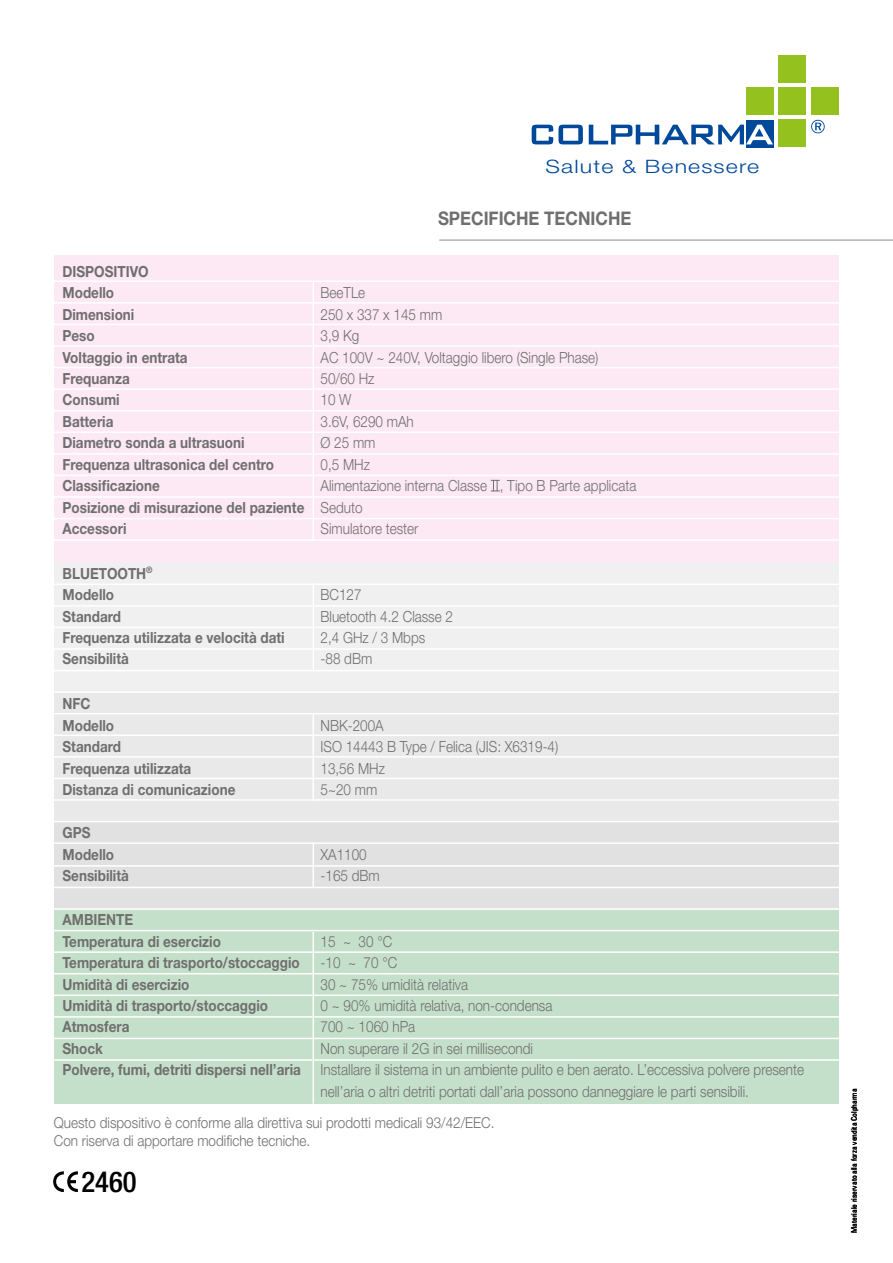
<style>
.page{position:relative;width:893px;height:1263px;background:#fff}
.page>*{position:absolute;margin:0;border:0;box-sizing:border-box;transform-origin:0 0}
.t1{font:500 condensed 28.8px "Helvetica Neue LT Std";color:#000}
.t2{font:700 18.75px "Helvetica Neue LT Std";color:#706f6f;scale:.9 1}
.t3{font:300 18.45px "Helvetica Neue LT Std";letter-spacing:.05em;color:#00489a;scale:1.25 1}
.t4{font:300 15.3px/21.5px "Helvetica Neue LT Std";color:#706f6f;scale:.88 1}
.t5{font:700 15.3px/21.5px "Helvetica Neue LT Std";color:#706f6f;scale:.88 1}
.t6{font:300 15px/18px "Helvetica Neue LT Std";color:#706f6f;scale:.9 1}
.t7{font:condensed 7.5px "Univers LT Std";color:#000}
.s1{font-weight:700}
</style>
<div class="page">
<hr style="left:439px;top:239px;width:454px;height:2px;background:#b3b2b2">
<div style="left:746px;top:120px;width:27px;height:27px;background:#00489a"></div>
<div style="left:746px;top:87px;width:27px;height:28px;background:#95c11f"></div>
<div style="left:778px;top:87px;width:28px;height:28px;background:#95c11f"></div>
<div style="left:811px;top:87px;width:28px;height:28px;background:#95c11f"></div>
<div style="left:779px;top:55px;width:27px;height:27px;background:#95c11f"></div>
<div style="left:779px;top:120px;width:27px;height:27px;background:#95c11f"></div>
<svg style="left:532px;top:125px;width:51px;height:19px"></svg>
<svg style="left:589px;top:125px;width:184px;height:19px"></svg>
<svg style="left:811px;top:120px;width:14px;height:13px"></svg>
<div style="left:54px;top:908px;width:785px;height:196px;background:#c5e0ca"></div>
<div style="left:54px;top:822px;width:785px;height:87px;background:#e1e1e1"></div>
<div style="left:54px;top:692px;width:785px;height:130px;background:#e9e9e9"></div>
<div style="left:54px;top:561px;width:785px;height:131px;background:#f0f0f0"></div>
<div style="left:54px;top:255px;width:785px;height:307px;background:#fce9f3"></div>
<hr style="left:313px;top:583px;width:1px;height:88px;background:#fff">
<svg style="left:491px;top:480px;width:9px;height:11px"></svg>
<hr style="left:54px;top:281px;width:785px;height:1px;background:#fff">
<hr style="left:54px;top:302px;width:785px;height:2px;background:#fff">
<hr style="left:54px;top:324px;width:785px;height:1px;background:#fff">
<hr style="left:54px;top:367px;width:785px;height:1px;background:#fff">
<hr style="left:54px;top:431px;width:785px;height:2px;background:#fff">
<hr style="left:54px;top:496px;width:785px;height:2px;background:#fff">
<hr style="left:54px;top:539px;width:785px;height:2px;background:#fff">
<hr style="left:54px;top:345px;width:785px;height:2px;background:#fff">
<hr style="left:54px;top:453px;width:785px;height:2px;background:#fff">
<hr style="left:54px;top:475px;width:785px;height:1px;background:#fff">
<hr style="left:54px;top:518px;width:785px;height:1px;background:#fff">
<hr style="left:54px;top:410px;width:785px;height:1px;background:#fff">
<hr style="left:54px;top:388px;width:785px;height:2px;background:#fff">
<hr style="left:54px;top:583px;width:785px;height:2px;background:#fff">
<hr style="left:54px;top:605px;width:785px;height:2px;background:#fff">
<hr style="left:54px;top:627px;width:785px;height:1px;background:#fff">
<hr style="left:54px;top:670px;width:785px;height:1px;background:#fff">
<hr style="left:54px;top:734px;width:785px;height:2px;background:#fff">
<hr style="left:54px;top:799px;width:785px;height:2px;background:#fff">
<hr style="left:54px;top:842px;width:785px;height:2px;background:#fff">
<hr style="left:54px;top:648px;width:785px;height:2px;background:#fff">
<hr style="left:54px;top:756px;width:785px;height:2px;background:#fff">
<hr style="left:54px;top:778px;width:785px;height:1px;background:#fff">
<hr style="left:54px;top:821px;width:785px;height:1px;background:#fff">
<hr style="left:54px;top:713px;width:785px;height:1px;background:#fff">
<hr style="left:54px;top:691px;width:785px;height:2px;background:#fff">
<hr style="left:54px;top:865px;width:785px;height:2px;background:#fff">
<hr style="left:54px;top:887px;width:785px;height:1px;background:#fff">
<hr style="left:54px;top:908px;width:785px;height:2px;background:#fff">
<hr style="left:54px;top:951px;width:785px;height:2px;background:#fff">
<hr style="left:54px;top:1016px;width:785px;height:1px;background:#fff">
<hr style="left:54px;top:930px;width:785px;height:1px;background:#fff">
<hr style="left:54px;top:1038px;width:785px;height:1px;background:#fff">
<hr style="left:54px;top:1059px;width:785px;height:2px;background:#fff">
<hr style="left:54px;top:994px;width:785px;height:2px;background:#fff">
<hr style="left:54px;top:973px;width:785px;height:1px;background:#fff">
<svg style="left:53px;top:1171px;width:25px;height:21px"></svg>
<hr style="left:313px;top:282px;width:1px;height:259px;background:#fff">
<hr style="left:313px;top:715px;width:1px;height:85px;background:#fff">
<hr style="left:313px;top:843px;width:1px;height:44px;background:#fff">
<hr style="left:313px;top:932px;width:1px;height:172px;background:#fff">
<p class="t3" style="left:545px;top:155px;width:172px">Salute &amp; Benessere</p>
<p class="t5" style="left:63px;top:260px;width:99px">DISPOSITIVO<br>Modello</p>
<p class="t4" style="left:321px;top:282px;width:52px">BeeTLe</p>
<p class="t2" style="left:438px;top:206px;width:216px">SPECIFICHE TECNICHE</p>
<p class="t5" style="left:63px;top:303px;width:83px">Dimensioni</p>
<p class="t4" style="left:321px;top:303px;width:140px">250 x 337 x 145 mm</p>
<p class="t5" style="left:63px;top:324px;width:38px">Peso</p>
<p class="t4" style="left:321px;top:325px;width:46px">3,9 Kg</p>
<p class="t5" style="left:63px;top:346px;width:144px">Voltaggio in entrata</p>
<p class="t4" style="left:321px;top:346px;width:317px">AC 100V ~ 240V, Voltaggio libero (Single Phase)</p>
<p class="t5" style="left:63px;top:367px;width:78px">Frequanza</p>
<p class="t4" style="left:321px;top:367px;width:63px">50/60 Hz</p>
<p class="t5" style="left:63px;top:389px;width:67px">Consumi</p>
<p class="t4" style="left:321px;top:389px;width:37px">10 W</p>
<p class="t5" style="left:63px;top:410px;width:59px">Batteria</p>
<p class="t4" style="left:321px;top:410px;width:108px">3.6V, 6290 mAh</p>
<p class="t5" style="left:63px;top:432px;width:208px">Diametro sonda a ultrasuoni</p>
<p class="t4" style="left:321px;top:432px;width:64px">Ø 25 mm</p>
<p class="t5" style="left:63px;top:453px;width:242px">Frequenza ultrasonica del centro</p>
<p class="t4" style="left:321px;top:453px;width:58px">0,5 MHz</p>
<p class="t5" style="left:63px;top:475px;width:112px">Classificazione</p>
<p class="t4" style="left:62px;top:475px;width:654px;text-indent:258px">Alimentazione interna Classe , Tipo B Parte applicata<br><span class="s1">Posizione di misurazione del paziente</span> Seduto<br><span class="s1">Accessori</span></p>
<p class="t4" style="left:320px;top:518px;width:113px">Simulatore tester</p>
<p class="t5" style="left:63px;top:562px;width:104px">BLUETOOTH<sup>®<br></sup>Modello</p>
<p class="t4" style="left:321px;top:583px;width:48px">BC127</p>
<p class="t5" style="left:63px;top:605px;width:68px">Standard</p>
<p class="t4" style="left:321px;top:605px;width:152px">Bluetooth 4.2 Classe 2</p>
<p class="t5" style="left:63px;top:626px;width:254px">Frequenza utilizzata e velocità dati</p>
<p class="t4" style="left:321px;top:626px;width:121px">2,4 GHz / 3 Mbps</p>
<p class="t5" style="left:63px;top:648px;width:77px">Sensibilità</p>
<p class="t4" style="left:321px;top:648px;width:60px">-88 dBm</p>
<p class="t5" style="left:63px;top:693px;width:60px">NFC<br>Modello</p>
<p class="t4" style="left:321px;top:714px;width:73px">NBK-200A</p>
<p class="t5" style="left:63px;top:735px;width:68px">Standard</p>
<p class="t4" style="left:321px;top:736px;width:272px">ISO 14443 B Type / Felica (JIS: X6319-4)</p>
<p class="t5" style="left:63px;top:757px;width:148px">Frequenza utilizzata</p>
<p class="t4" style="left:321px;top:757px;width:75px">13,56 MHz</p>
<p class="t5" style="left:63px;top:778px;width:198px">Distanza di comunicazione</p>
<p class="t4" style="left:321px;top:778px;width:66px">5~20 mm</p>
<p class="t5" style="left:63px;top:821px;width:60px">GPS<br>Modello</p>
<p class="t4" style="left:321px;top:843px;width:54px">XA1100</p>
<p class="t5" style="left:63px;top:864px;width:77px">Sensibilità</p>
<p class="t4" style="left:321px;top:864px;width:69px">-165 dBm</p>
<p class="t5" style="left:63px;top:909px;width:182px">AMBIENTE<br>Temperatura di esercizio</p>
<p class="t4" style="left:321px;top:930px;width:83px">15 ~ 30 °C</p>
<p class="t5" style="left:63px;top:951px;width:271px">Temperatura di trasporto/stoccaggio</p>
<p class="t4" style="left:321px;top:951px;width:89px">-10 ~ 70 °C</p>
<p class="t5" style="left:63px;top:973px;width:146px">Umidità di esercizio</p>
<p class="t4" style="left:321px;top:973px;width:169px">30 ~ 75% umidità relativa</p>
<p class="t5" style="left:63px;top:994px;width:235px">Umidità di trasporto/stoccaggio</p>
<p class="t4" style="left:321px;top:994px;width:265px">0 ~ 90% umidità relativa, non-condensa</p>
<p class="t5" style="left:63px;top:1016px;width:78px">Atmosfera</p>
<p class="t4" style="left:321px;top:1016px;width:109px">700 ~ 1060 hPa</p>
<p class="t5" style="left:63px;top:1037px;width:48px">Shock</p>
<p class="t4" style="left:321px;top:1037px;width:243px">Non superare il 2G in sei millisecondi</p>
<p class="t5" style="left:63px;top:1059px;width:272px">Polvere, fumi, detriti dispersi nell’aria</p>
<p class="t4" style="left:321px;top:1059px;width:551px">Installare il sistema in un ambiente pulito e ben aerato. L’eccessiva polvere presente nell’aria o altri detriti portati dall’aria possono danneggiare le parti sensibili.</p>
<p class="t6" style="left:54px;top:1113px;width:491px">Questo dispositivo è conforme alla direttiva sui prodotti medicali 93/42/EEC.<br>Con riserva di apportare modifiche tecniche.</p>
<h1 class="t1" style="left:82px;top:1164px;width:57px">2460</h1>
<p class="t7" style="left:849px;top:1233px;width:146px;rotate:-90deg">Materiale riservato alla forza vendita Colpharma</p>
</div>
